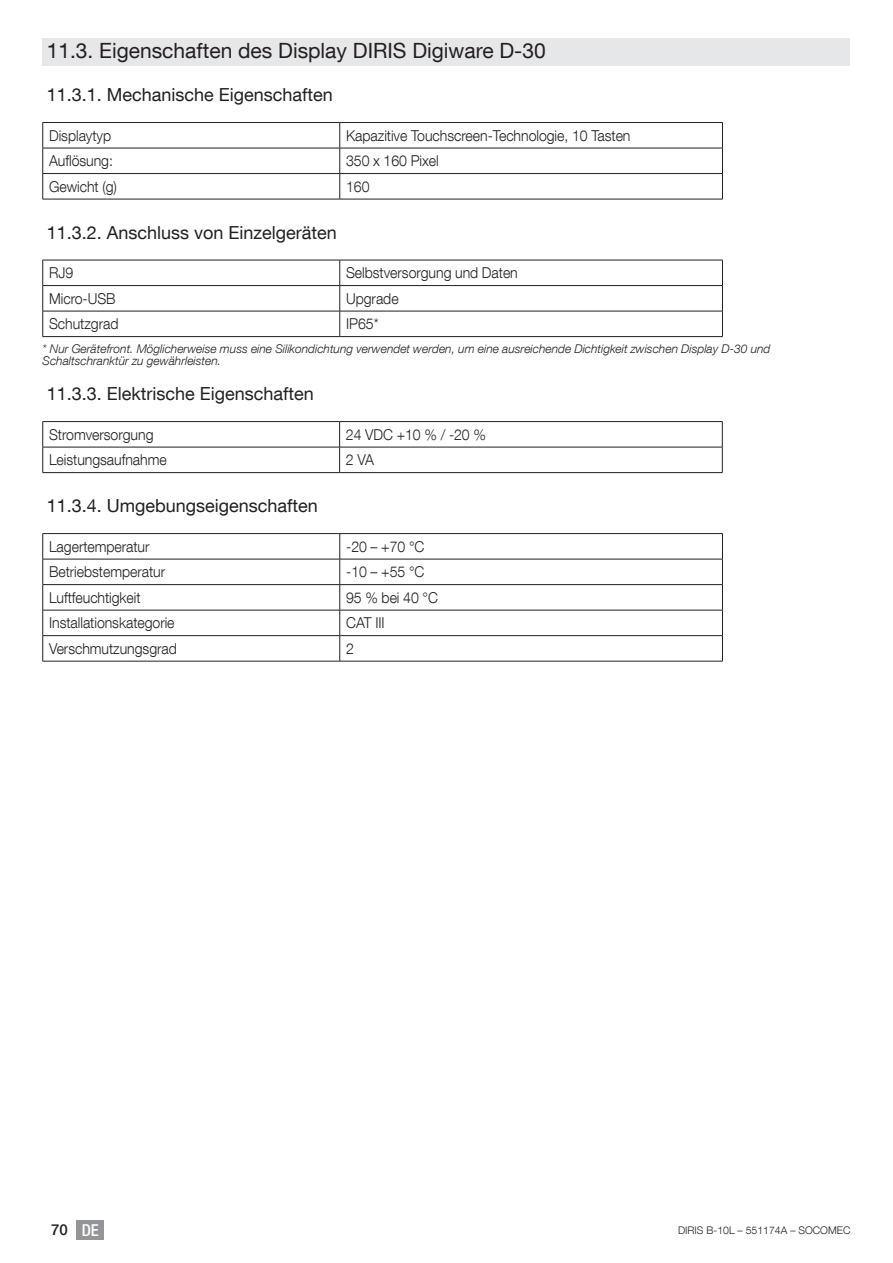
<style>
.page{position:relative;width:893px;height:1263px;background:#fff}
.page>*{position:absolute;margin:0;border:0;box-sizing:border-box;transform-origin:0 0}
.t1{font:21px "Helvetica Neue LT Com";color:#231f20}
.t2{font:18px "Helvetica Neue LT Com";color:#231f20}
.t3{font:300 15px "Helvetica Neue LT Com";letter-spacing:-.005em;color:#231f20;scale:.94 1}
.t4{font:500 15px "Helvetica Neue LT Com";color:#231f20}
.t5{font:italic 300 12px/12px "Helvetica Neue LT Com";color:#231f20}
.t6{font:300 10.5px "Helvetica Neue LT Com";color:#231f20}
.s1{font-stretch:condensed;font-size:16.5px;color:#fff}
</style>
<div class="page">
<div style="left:77px;top:1220px;width:27px;height:19px;background:#939598"></div>
<div style="left:43px;top:38px;width:807px;height:28px;background:#e6e7e9"></div>
<hr style="left:43px;top:122px;width:297px;height:1px;background:#231f20">
<hr style="left:340px;top:122px;width:383px;height:1px;background:#231f20">
<hr style="left:43px;top:148px;width:297px;height:1px;background:#231f20">
<hr style="left:340px;top:148px;width:383px;height:1px;background:#231f20">
<hr style="left:43px;top:173px;width:297px;height:1px;background:#231f20">
<svg style="left:42px;top:123px;width:1px;height:76px"></svg>
<hr style="left:340px;top:173px;width:383px;height:1px;background:#231f20">
<svg style="left:339px;top:123px;width:1px;height:76px"></svg>
<svg style="left:722px;top:123px;width:1px;height:76px"></svg>
<hr style="left:43px;top:199px;width:297px;height:1px;background:#231f20">
<hr style="left:340px;top:199px;width:383px;height:1px;background:#231f20">
<hr style="left:43px;top:260px;width:297px;height:1px;background:#231f20">
<hr style="left:340px;top:260px;width:383px;height:1px;background:#231f20">
<hr style="left:43px;top:336px;width:297px;height:1px;background:#231f20">
<hr style="left:340px;top:336px;width:383px;height:1px;background:#231f20">
<hr style="left:43px;top:285px;width:297px;height:1px;background:#231f20">
<hr style="left:340px;top:285px;width:383px;height:1px;background:#231f20">
<hr style="left:43px;top:311px;width:297px;height:1px;background:#231f20">
<svg style="left:42px;top:260px;width:1px;height:76px"></svg>
<hr style="left:340px;top:311px;width:383px;height:1px;background:#231f20">
<svg style="left:339px;top:260px;width:1px;height:76px"></svg>
<svg style="left:722px;top:260px;width:1px;height:76px"></svg>
<hr style="left:43px;top:421px;width:297px;height:1px;background:#231f20">
<hr style="left:340px;top:421px;width:382px;height:1px;background:#231f20">
<hr style="left:43px;top:472px;width:297px;height:1px;background:#231f20">
<hr style="left:340px;top:472px;width:382px;height:1px;background:#231f20">
<hr style="left:43px;top:447px;width:297px;height:1px;background:#231f20">
<svg style="left:42px;top:422px;width:1px;height:50px"></svg>
<hr style="left:340px;top:447px;width:382px;height:1px;background:#231f20">
<svg style="left:339px;top:422px;width:1px;height:50px"></svg>
<svg style="left:722px;top:422px;width:1px;height:50px"></svg>
<hr style="left:43px;top:533px;width:297px;height:1px;background:#231f20">
<hr style="left:340px;top:533px;width:383px;height:1px;background:#231f20">
<hr style="left:43px;top:559px;width:297px;height:1px;background:#231f20">
<hr style="left:340px;top:559px;width:383px;height:1px;background:#231f20">
<hr style="left:43px;top:584px;width:297px;height:1px;background:#231f20">
<hr style="left:340px;top:584px;width:383px;height:1px;background:#231f20">
<hr style="left:43px;top:610px;width:297px;height:1px;background:#231f20">
<hr style="left:340px;top:610px;width:383px;height:1px;background:#231f20">
<hr style="left:43px;top:635px;width:297px;height:1px;background:#231f20">
<svg style="left:42px;top:534px;width:1px;height:127px"></svg>
<hr style="left:340px;top:635px;width:383px;height:1px;background:#231f20">
<svg style="left:339px;top:534px;width:1px;height:127px"></svg>
<svg style="left:722px;top:534px;width:1px;height:127px"></svg>
<hr style="left:43px;top:661px;width:297px;height:1px;background:#231f20">
<hr style="left:340px;top:661px;width:383px;height:1px;background:#231f20">
<h1 class="t1" style="left:47px;top:37px;width:501px">11.3. Eigenschaften des Display DIRIS Digiware D-30</h1>
<p class="t2" style="left:47px;top:84px;width:288px">11.3.1. Mechanische Eigenschaften</p>
<p class="t3" style="left:49px;top:126px;width:67px">Displaytyp</p>
<p class="t3" style="left:346px;top:126px;width:304px">Kapazitive Touchscreen-Technologie, 10 Tasten</p>
<p class="t3" style="left:49px;top:152px;width:69px">Auflösung:</p>
<p class="t3" style="left:346px;top:152px;width:100px">350 x 160 Pixel</p>
<p class="t3" style="left:49px;top:177px;width:74px">Gewicht (g)</p>
<p class="t3" style="left:346px;top:177px;width:26px">160</p>
<p class="t2" style="left:47px;top:221px;width:292px">11.3.2. Anschluss von Einzelgeräten</p>
<p class="t3" style="left:49px;top:264px;width:27px">RJ9</p>
<p class="t3" style="left:346px;top:264px;width:184px">Selbstversorgung und Daten</p>
<p class="t3" style="left:49px;top:289px;width:72px">Micro-USB</p>
<p class="t3" style="left:346px;top:289px;width:57px">Upgrade</p>
<p class="t3" style="left:49px;top:315px;width:75px">Schutzgrad</p>
<p class="t3" style="left:346px;top:315px;width:36px">IP65*</p>
<p class="t5" style="left:43px;top:343px;width:729px">* Nur Gerätefront. Möglicherweise muss eine Silikondichtung verwendet werden, um eine ausreichende Dichtigkeit zwischen Display D-30 und<br>Schaltschranktür zu gewährleisten.</p>
<p class="t2" style="left:47px;top:383px;width:269px">11.3.3. Elektrische Eigenschaften</p>
<p class="t3" style="left:49px;top:425px;width:113px">Stromversorgung</p>
<p class="t3" style="left:346px;top:425px;width:150px">24 VDC +10 % / -20 %</p>
<p class="t3" style="left:49px;top:451px;width:127px">Leistungsaufnahme</p>
<p class="t3" style="left:346px;top:451px;width:31px">2 VA</p>
<p class="t2" style="left:47px;top:495px;width:273px">11.3.4. Umgebungseigenschaften</p>
<p class="t3" style="left:49px;top:537px;width:108px">Lagertemperatur</p>
<p class="t3" style="left:346px;top:537px;width:85px">-20 – +70 °C</p>
<p class="t3" style="left:49px;top:563px;width:125px">Betriebstemperatur</p>
<p class="t3" style="left:346px;top:563px;width:85px">-10 – +55 °C</p>
<p class="t3" style="left:49px;top:588px;width:99px">Luftfeuchtigkeit</p>
<p class="t3" style="left:346px;top:588px;width:99px">95 % bei 40 °C</p>
<p class="t3" style="left:49px;top:614px;width:135px">Installationskategorie</p>
<p class="t3" style="left:346px;top:614px;width:43px">CAT III</p>
<p class="t3" style="left:49px;top:639px;width:137px">Verschmutzungsgrad</p>
<p class="t3" style="left:346px;top:639px;width:10px">2</p>
<p class="t4" style="left:51px;top:1221px;width:49px">70 <span class="s1">DE</span></p>
<p class="t6" style="left:678px;top:1223px;width:174px">DIRIS B-10L – 551174A – SOCOMEC</p>
</div>
